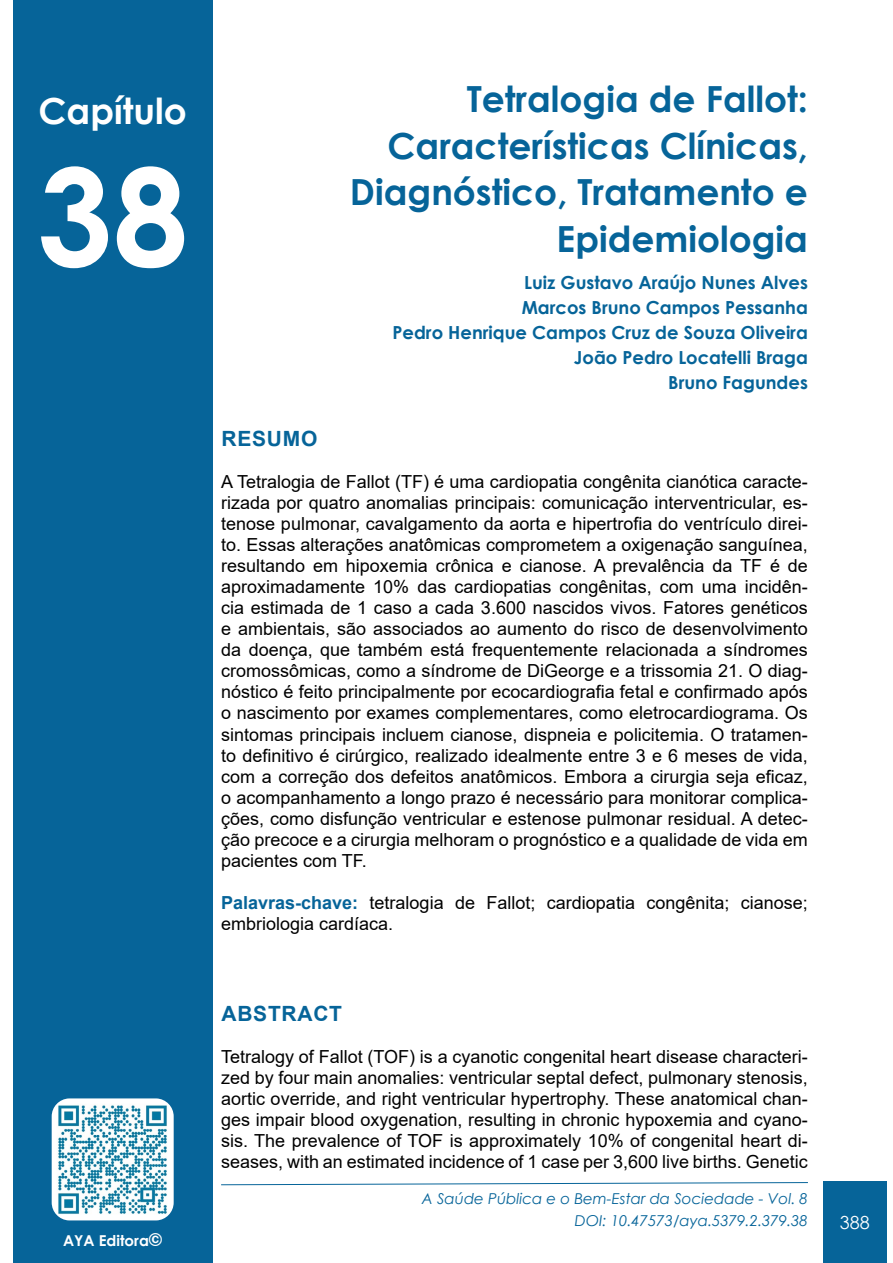
<style>
.page{position:relative;width:893px;height:1263px;background:#fff}
.page>*{position:absolute;margin:0;border:0;box-sizing:border-box;transform-origin:0 0}
.t1{font:700 135px "Century Gothic";color:#fff}
.t2{font:700 36px/46.5px "Century Gothic";color:#066499;text-align:right}
.t3{font:700 36px "Century Gothic";color:#fff}
.t4{font:700 21px "Arial";letter-spacing:.035em;color:#066499}
.t5{font:18px/21px "Arial";color:#000;text-align:justify}
.t6{font:700 18px/25px "Century Gothic";color:#066499;text-align:right}
.t7{font:18px "Century Gothic";color:#fff}
.t8{font:italic 15px "Century Gothic";color:#066499}
.t9{font:700 15px "Century Gothic";color:#fff}
.s1{font-weight:700;color:#066499}
.s2{font-family:"Helvetica";font-size:18px}
</style>
<div class="page">
<div style="left:13px;top:0;width:200px;height:1263px;background:#066499"></div>
<svg style="left:221px;top:1182px;width:587px;height:3px"></svg>
<div style="left:823px;top:1182px;width:63px;height:81px;background:#066499"></div>
<img style="left:52px;top:1098px;width:122px;height:122px">
<h2 class="t3" style="left:39px;top:84px;width:150px">Capítulo</h2>
<h2 class="t2" style="left:350px;top:74px;width:459px">Tetralogia de Fallot:<br>Características Clínicas,<br>Diagnóstico, Tratamento e<br>Epidemiologia</h2>
<p class="t6" style="left:392px;top:269px;width:417px">Luiz Gustavo Araújo Nunes Alves<br>Marcos Bruno Campos Pessanha<br>Pedro Henrique Campos Cruz de Souza Oliveira<br>João Pedro Locatelli Braga<br>Bruno Fagundes</p>
<p class="t4" style="left:221px;top:424px;width:97px">RESUMO</p>
<p class="t5" style="left:221px;top:471px;width:588px">A Tetralogia de Fallot (TF) é uma cardiopatia congênita cianótica caracte&shy;rizada por quatro anomalias principais: comunicação interventricular, es&shy;tenose pulmonar, cavalgamento da aorta e hipertrofia do ventrículo direi&shy;to. Essas alterações anatômicas comprometem a oxigenação sanguínea, resultando em hipoxemia crônica e cianose. A prevalência da TF é de aproximadamente 10% das cardiopatias congênitas, com uma incidên&shy;cia estimada de 1 caso a cada 3.600 nascidos vivos. Fatores genéticos e ambientais, são associados ao aumento do risco de desenvolvimento da doença, que também está frequentemente relacionada a síndromes cromossômicas, como a síndrome de DiGeorge e a trissomia 21. O diag&shy;nóstico é feito principalmente por ecocardiografia fetal e confirmado após o nascimento por exames complementares, como eletrocardiograma. Os sintomas principais incluem cianose, dispneia e policitemia. O tratamen&shy;to definitivo é cirúrgico, realizado idealmente entre 3 e 6 meses de vida, com a correção dos defeitos anatômicos. Embora a cirurgia seja eficaz, o acompanhamento a longo prazo é necessário para monitorar complica&shy;ções, como disfunção ventricular e estenose pulmonar residual. A detec&shy;ção precoce e a cirurgia melhoram o prognóstico e a qualidade de vida em pacientes com TF.</p>
<p class="t5" style="left:221px;top:892px;width:588px"><span class="s1">Palavras-chave:</span> tetralogia de Fallot; cardiopatia congênita; cianose; embriologia cardíaca.</p>
<h1 class="t1" style="left:37px;top:114px;width:153px">38</h1>
<p class="t4" style="left:221px;top:998px;width:122px">ABSTRACT</p>
<p class="t5" style="left:221px;top:1046px;width:588px">Tetralogy of Fallot (TOF) is a cyanotic congenital heart disease characteri&shy;zed by four main anomalies: ventricular septal defect, pulmonary stenosis, aortic override, and right ventricular hypertrophy. These anatomical chan&shy;ges impair blood oxygenation, resulting in chronic hypoxemia and cyano&shy;sis. The prevalence of TOF is approximately 10% of congenital heart di&shy;seases, with an estimated incidence of 1 case per 3,600 live births. Genetic</p>
<p class="t8" style="left:422px;top:1188px;width:387px">A Saúde Pública e o Bem-Estar da Sociedade - Vol. 8</p>
<p class="t9" style="left:63px;top:1229px;width:101px">AYA Editora<span class="s2">©</span></p>
<p class="t8" style="left:575px;top:1210px;width:235px">DOI: 10.47573/aya.5379.2.379.38</p>
<p class="t7" style="left:840px;top:1210px;width:31px">388</p>
</div>
